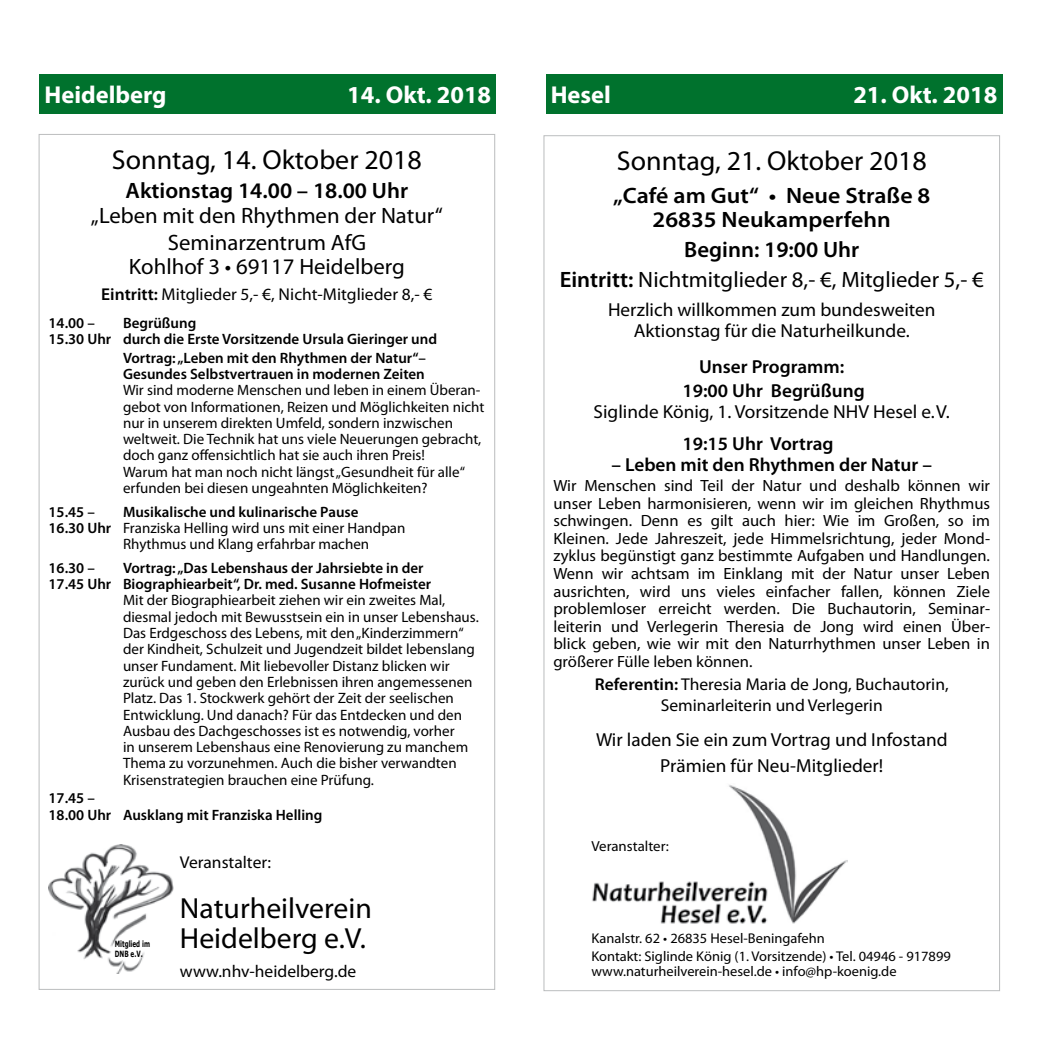
<style>
.page{position:relative;width:1042px;height:1042px;background:#fff}
.page>*{position:absolute;margin:0;border:0;box-sizing:border-box;transform-origin:0 0}
.t1{font:29.22px/29.9px "Myriad Pro";color:#000}
.t2{font:27.47px "Myriad Pro";color:#000}
.t3{font:700 24.5px "Myriad Pro";color:#fff}
.t4{font:22.22px/26.9px "Myriad Pro";color:#000;text-align:center}
.t5{font:600 22.22px/24.8px "Myriad Pro";color:#000;text-align:center;scale:1.07 1}
.t6{font:600 22.22px "Myriad Pro";color:#000}
.t7{font:18.9px/21.3px "Myriad Pro";color:#000;text-align:center}
.t8{font:600 18.9px/23.8px "Myriad Pro";color:#000;text-align:center}
.t9{font:17.15px/20.7px "Myriad Pro";color:#000;text-align:center}
.t10{font:16.28px/17.5px "Myriad Pro";color:#000;text-align:justify}
.t11{font:15.05px/16.3px "Myriad Pro";color:#000}
.t12{font:600 15.05px/16.3px "Myriad Pro";color:#000}
.t13{font:14.53px "Myriad Pro";color:#000}
.t14{font:14.17px/17.8px "Myriad Pro";color:#000}
.t15{font:700 8.58px/9.8px "Verdana";letter-spacing:-.005em;color:#000;scale:.66 1}
.s1{font-weight:600}
</style>
<div class="page">
<div style="left:40px;top:74px;width:456px;height:40px;background:#00722d"></div>
<div style="left:546px;top:74px;width:456px;height:40px;background:#00722d"></div>
<img style="left:49px;top:844px;width:125px;height:130px">
<img style="left:592px;top:785px;width:255px;height:139px">
<h3 class="t3" style="left:45px;top:78px;width:123px">Heidelberg</h3>
<h3 class="t3" style="left:347px;top:78px;width:145px">14. Okt. 2018</h3>
<h3 class="t3" style="left:551px;top:78px;width:62px">Hesel</h3>
<h3 class="t3" style="left:853px;top:78px;width:145px">21. Okt. 2018</h3>
<h2 class="t2" style="left:112px;top:143px;width:311px">Sonntag, 14. Oktober 2018</h2>
<h3 class="t6" style="left:126px;top:177px;width:284px">Aktionstag 14.00 – 18.00 Uhr</h3>
<h3 class="t4" style="left:91px;top:202px;width:353px">„Leben mit den Rhythmen der Natur“<br>Seminarzentrum AfG</h3>
<h3 class="t4" style="left:129px;top:253px;width:277px">Kohlhof 3 • 69117 Heidelberg</h3>
<p class="t9" style="left:101px;top:284px;width:333px"><span class="s1">Eintritt:</span> Mitglieder 5,- €, Nicht-Mitglieder 8,- €</p>
<p class="t12" style="left:49px;top:314px;width:48px">14.00 –</p>
<p class="t12" style="left:49px;top:314px;width:390px;text-indent:74px">Begrüßung<br>15.30 Uhr durch die Erste Vorsitzende Ursula Gieringer und</p>
<p class="t12" style="left:123px;top:349px;width:304px">Vortrag: „Leben mit den Rhythmen der Natur“–<br>Gesundes Selbstvertrauen in modernen Zeiten</p>
<p class="t11" style="left:123px;top:382px;width:363px">Wir sind moderne Menschen und leben in einem Überan&shy;gebot von Informationen, Reizen und Möglichkeiten nicht nur in unserem direkten Umfeld, sondern inzwischen weltweit. Die Technik hat uns viele Neuerungen gebracht, doch ganz offensichtlich hat sie auch ihren Preis!<br>Warum hat man noch nicht längst „Gesundheit für alle“ erfunden bei diesen ungeahnten Möglichkeiten?</p>
<p class="t12" style="left:49px;top:503px;width:48px">15.45 –</p>
<p class="t12" style="left:123px;top:503px;width:237px">Musikalische und kulinarische Pause</p>
<p class="t11" style="left:49px;top:519px;width:358px"><span class="s1">16.30 Uhr</span> Franziska Helling wird uns mit einer Handpan</p>
<p class="t11" style="left:123px;top:536px;width:248px">Rhythmus und Klang erfahrbar machen</p>
<p class="t12" style="left:49px;top:559px;width:48px">16.30 –</p>
<p class="t12" style="left:49px;top:559px;width:384px;text-indent:74px">Vortrag: „Das Lebenshaus der Jahrsiebte in der<br>17.45 Uhr Biographiearbeit“, Dr. med. Susanne Hofmeister</p>
<p class="t11" style="left:123px;top:592px;width:357px">Mit der Biographiearbeit ziehen wir ein zweites Mal, diesmal jedoch mit Bewusstsein ein in unser Lebenshaus.<br>Das Erdgeschoss des Lebens, mit den „Kinderzimmern“ der Kindheit, Schulzeit und Jugendzeit bildet lebenslang unser Fundament. Mit liebevoller Distanz blicken wir zurück und geben den Erlebnissen ihren angemessenen Platz. Das 1. Stockwerk gehört der Zeit der seelischen Entwicklung. Und danach? Für das Entdecken und den Ausbau des Dachgeschosses ist es notwendig, vorher<br>in unserem Lebenshaus eine Renovierung zu manchem Thema zu vorzunehmen. Auch die bisher verwandten Krisenstrategien brauchen eine Prüfung.</p>
<p class="t12" style="left:49px;top:790px;width:275px">17.45 –<br>18.00 Uhr Ausklang mit Franziska Helling</p>
<p class="t9" style="left:180px;top:852px;width:92px">Veranstalter:</p>
<h1 class="t1" style="left:180px;top:892px;width:194px">Naturheilverein<br>Heidelberg e.V.</h1>
<p class="t9" style="left:180px;top:961px;width:178px">www.nhv-heidelberg.de</p>
<p class="t15" style="left:115px;top:939px;width:55px">Mitglied im<br>DNB e.V.</p>
<h2 class="t2" style="left:617px;top:144px;width:311px">Sonntag, 21. Oktober 2018</h2>
<h3 class="t5" style="left:613px;top:182px;width:298px">„Café am Gut“ • Neue Straße 8<br>26835 Neukamperfehn</h3>
<h3 class="t4" style="left:560px;top:235px;width:425px;line-height:29.8px"><span class="s1">Beginn: 19:00 Uhr<br>Eintritt:</span> Nichtmitglieder 8,- €, Mitglieder 5,- €</h3>
<p class="t7" style="left:608px;top:298px;width:329px">Herzlich willkommen zum bundesweiten<br>Aktionstag für die Naturheilkunde.</p>
<p class="t8" style="left:682px;top:354px;width:184px">Unser Programm:<br>19:00 Uhr Begrüßung</p>
<p class="t7" style="left:593px;top:401px;width:358px">Siglinde König, 1. Vorsitzende NHV Hesel e.V.</p>
<p class="t8" style="left:682px;top:431px;width:152px">19:15 Uhr Vortrag</p>
<p class="t8" style="left:611px;top:452px;width:322px">– Leben mit den Rhythmen der Natur –</p>
<p class="t10" style="left:553px;top:477px;width:438px">Wir Menschen sind Teil der Natur und deshalb können wir unser Leben harmonisieren, wenn wir im gleichen Rhythmus schwingen. Denn es gilt auch hier: Wie im Großen, so im Kleinen. Jede Jahreszeit, jede Himmelsrichtung, jeder Mond&shy;zyklus begünstigt ganz bestimmte Aufgaben und Handlungen.<br>Wenn wir achtsam im Einklang mit der Natur unser Leben ausrichten, wird uns vieles einfacher fallen, können Ziele problemloser erreicht werden. Die Buchautorin, Seminar&shy;leiterin und Verlegerin Theresia de Jong wird einen Über&shy;blick geben, wie wir mit den Naturrhythmen unser Leben in größerer Fülle leben können.</p>
<p class="t9" style="left:595px;top:673px;width:355px"><span class="s1">Referentin:</span> Theresia Maria de Jong, Buchautorin,<br>Seminarleiterin und Verlegerin</p>
<p class="t7" style="left:596px;top:726px;width:353px;line-height:25.9px">Wir laden Sie ein zum Vortrag und Infostand<br>Prämien für Neu-Mitglieder!</p>
<p class="t13" style="left:591px;top:837px;width:79px">Veranstalter:</p>
<p class="t14" style="left:591px;top:929px;width:361px">Kanalstr. 62 • 26835 Hesel-Beningafehn<br>Kontakt: Siglinde König (1. Vorsitzende) • Tel. 04946 - 917899</p>
<p class="t14" style="left:591px;top:961px;width:307px">www.naturheilverein-hesel.de • info@hp-koenig.de</p>
</div>
